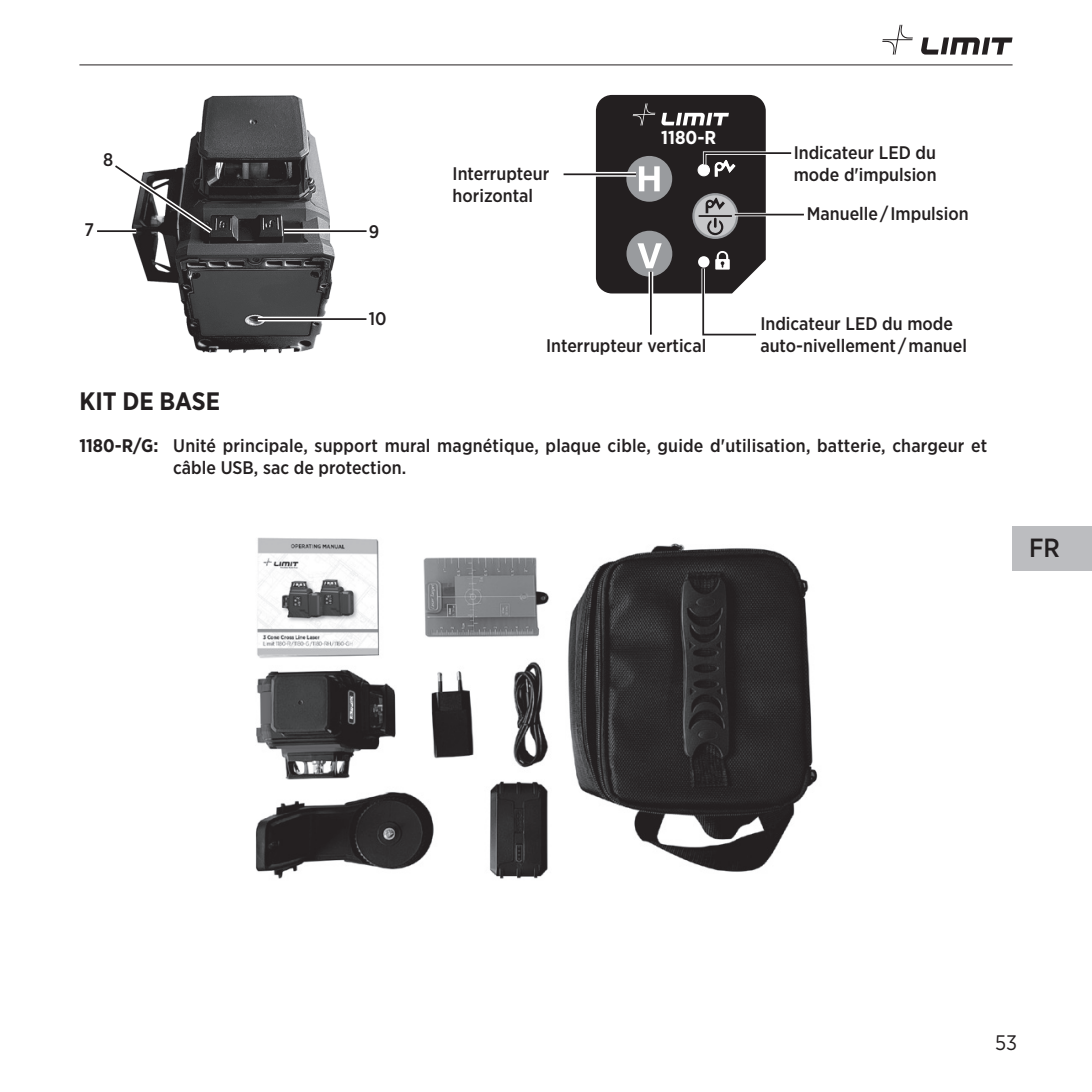
<style>
.page{position:relative;width:1092px;height:1092px;background:#fff}
.page>*{position:absolute;margin:0;border:0;box-sizing:border-box;transform-origin:0 0}
.t1{font:500 26.25px "Gotham Narrow";color:#231f20}
.大标{font:700 25.2px "Gotham Narrow";color:#231f20}
.t2{font:21px "Gotham Narrow";color:#231f20}
.t3{font:700 18.55px "Gotham Narrow";color:#fff}
.word{font:500 18.2px/21.7px "Gotham Narrow";color:#231f20}
.s1{font-weight:700}
</style>
<div class="page">
<svg style="left:921px;top:37px;width:91px;height:18px"></svg>
<svg style="left:882px;top:25px;width:30px;height:30px"></svg>
<hr style="left:79px;top:64px;width:933px;height:1px;background:#231f20">
<img style="left:133px;top:95px;width:202px;height:259px">
<svg style="left:115px;top:159px;width:102px;height:79px"></svg>
<hr style="left:97px;top:229px;width:39px;height:4px;background:#fff">
<hr style="left:97px;top:230px;width:39px;height:2px;background:#231f20">
<hr style="left:284px;top:229px;width:82px;height:4px;background:#fff">
<hr style="left:284px;top:230px;width:82px;height:2px;background:#231f20">
<hr style="left:258px;top:317px;width:108px;height:4px;background:#fff">
<hr style="left:258px;top:318px;width:108px;height:2px;background:#231f20">
<div style="left:563px;top:172px;width:73px;height:5px;background:#d5d4d5"></div>
<hr style="left:563px;top:173px;width:73px;height:2px;background:#231f20">
<hr style="left:734px;top:214px;width:69px;height:1px;background:#231f20">
<svg style="left:596px;top:95px;width:198px;height:241px"></svg>
<img style="left:255px;top:537px;width:563px;height:342px">
<div style="left:1012px;top:526px;width:79px;height:44px;background:#bcbdc0"></div>
<p class="word" style="left:103px;top:148px;width:12px">8</p>
<p class="word" style="left:84px;top:218px;width:11px">7</p>
<p class="word" style="left:369px;top:221px;width:12px">9</p>
<p class="word" style="left:369px;top:308px;width:19px">10</p>
<p class="word" style="left:452px;top:162px;width:98px">Interrupteur horizontal</p>
<p class="t3" style="left:661px;top:126px;width:57px">1180-R</p>
<p class="word" style="left:546px;top:335px;width:162px">Interrupteur vertical</p>
<p class="word" style="left:793px;top:142px;width:144px">Indicateur LED du mode d'impulsion</p>
<p class="word" style="left:806px;top:202px;width:163px">Manuelle/ Impulsion</p>
<p class="word" style="left:760px;top:313px;width:208px">Indicateur LED du mode auto-nivellement /manuel</p>
<p class="大标" style="left:79px;top:385px;width:142px">KIT DE BASE</p>
<p class="word" style="left:173px;top:434px;width:815px;text-indent:-94px"><span class="s1">1180-R/G:</span> Unité principale, support mural magnétique, plaque cible, guide d'utilisation, batterie, chargeur et câble USB, sac de protection.</p>
<p class="t1" style="left:1029px;top:531px;width:32px">FR</p>
<p class="t2" style="left:995px;top:1029px;width:23px">53</p>
</div>
